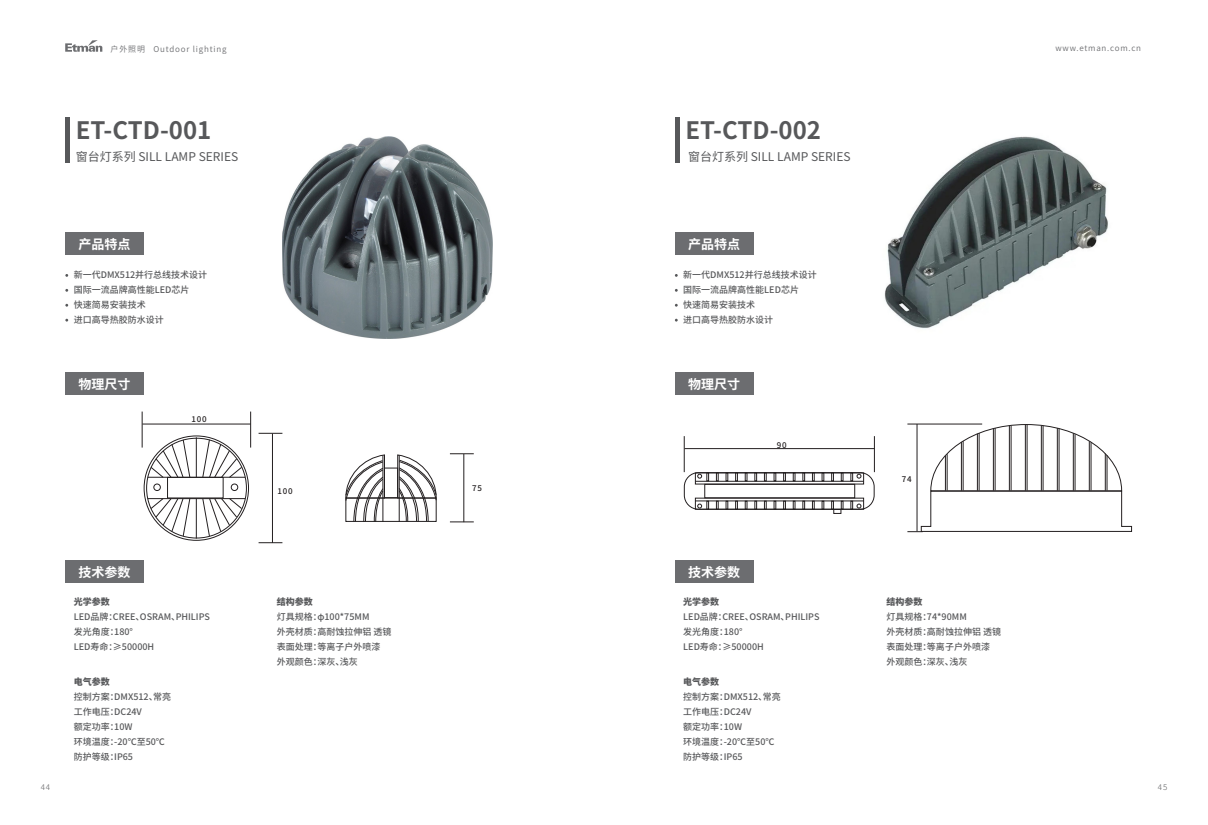
<style>
.page{position:relative;width:1208px;height:825px;background:#fff}
.page>*{position:absolute;margin:0;border:0;box-sizing:border-box;transform-origin:0 0}
.正文标题{font:700 24px "Source Han Sans SC";color:#57585a}
.正文最小标题-白色{font:700 13px "Source Han Sans SC";color:#fff}
.正文标题-英文{font:12px "Source Han Sans SC";color:#57585a}
.正文内容-无段间距{font:500 9px "Source Han Sans SC";color:#57585a}
.正文加粗-段前间距{font:800 9px "Source Han Sans SC";color:#57585a}
.t1{font:8px "Source Han Sans SC";letter-spacing:.1em;color:#6c6d70}
.标注{font:500 8px "Source Han Sans SC";letter-spacing:.1em;color:#231f20}
.t2{font:300 8px "Source Han Sans SC";color:#57585a}
</style>
<div class="page">
<svg style="left:65px;top:40px;width:37px;height:12px"></svg>
<img style="left:884px;top:136px;width:224px;height:193px">
<img style="left:282px;top:136px;width:210px;height:203px">
<hr style="left:66px;top:118px;width:4px;height:45px;background:#57585a">
<div style="left:65px;top:232px;width:79px;height:22px;background:#6c6d70"></div>
<div style="left:65px;top:372px;width:79px;height:22px;background:#6c6d70"></div>
<div style="left:65px;top:560px;width:79px;height:22px;background:#6c6d70"></div>
<div style="left:675px;top:560px;width:78px;height:22px;background:#6c6d70"></div>
<hr style="left:142px;top:412px;width:1px;height:36px;background:#231f20">
<hr style="left:684px;top:436px;width:1px;height:36px;background:#231f20">
<hr style="left:250px;top:412px;width:1px;height:36px;background:#231f20">
<hr style="left:874px;top:436px;width:1px;height:36px;background:#231f20">
<hr style="left:272px;top:433px;width:1px;height:110px;background:#231f20">
<hr style="left:463px;top:454px;width:1px;height:68px;background:#231f20">
<hr style="left:142px;top:424px;width:109px;height:1px;background:#231f20">
<hr style="left:684px;top:448px;width:190px;height:1px;background:#231f20">
<svg style="left:258px;top:433px;width:24px;height:1px"></svg>
<svg style="left:450px;top:453px;width:24px;height:1px"></svg>
<svg style="left:258px;top:542px;width:24px;height:1px"></svg>
<svg style="left:450px;top:522px;width:24px;height:1px"></svg>
<hr style="left:675px;top:118px;width:4px;height:45px;background:#57585a">
<div style="left:675px;top:232px;width:78px;height:22px;background:#6c6d70"></div>
<div style="left:675px;top:372px;width:78px;height:22px;background:#6c6d70"></div>
<hr style="left:147px;top:477px;width:98px;height:1px;background:#231f20">
<hr style="left:147px;top:498px;width:98px;height:1px;background:#231f20">
<svg style="left:150px;top:498px;width:41px;height:39px"></svg>
<hr style="left:196px;top:498px;width:1px;height:40px;background:#231f20">
<svg style="left:202px;top:498px;width:41px;height:39px"></svg>
<svg style="left:150px;top:439px;width:41px;height:39px"></svg>
<hr style="left:196px;top:437px;width:1px;height:40px;background:#231f20">
<svg style="left:202px;top:439px;width:41px;height:39px"></svg>
<div style="left:167px;top:477px;width:57px;height:21px;border:1px solid #231f20"></div>
<div style="left:153px;top:483px;width:8px;height:8px;border:1px solid #231f20;border-radius:50%"></div>
<div style="left:231px;top:483px;width:7px;height:8px;border:1px solid #231f20;border-radius:50%"></div>
<svg style="left:345px;top:454px;width:92px;height:68px"></svg>
<div style="left:695px;top:498px;width:169px;height:12px;border:1px solid #231f20"></div>
<hr style="left:695px;top:481px;width:169px;height:1px;background:#231f20">
<hr style="left:695px;top:500px;width:169px;height:1px;background:#231f20">
<div style="left:684px;top:472px;width:190px;height:38px;border:1px solid #231f20;border-radius:14px"></div>
<div style="left:704px;top:484px;width:151px;height:14px;border:1px solid #231f20"></div>
<svg style="left:764px;top:501px;width:2px;height:8px"></svg>
<svg style="left:764px;top:472px;width:2px;height:9px"></svg>
<svg style="left:783px;top:501px;width:2px;height:8px"></svg>
<svg style="left:783px;top:472px;width:2px;height:9px"></svg>
<svg style="left:802px;top:501px;width:3px;height:8px"></svg>
<svg style="left:802px;top:472px;width:3px;height:9px"></svg>
<svg style="left:822px;top:501px;width:2px;height:8px"></svg>
<svg style="left:822px;top:472px;width:2px;height:9px"></svg>
<svg style="left:841px;top:501px;width:2px;height:8px"></svg>
<svg style="left:841px;top:472px;width:2px;height:9px"></svg>
<svg style="left:850px;top:501px;width:11px;height:8px"></svg>
<svg style="left:850px;top:472px;width:11px;height:9px"></svg>
<svg style="left:754px;top:501px;width:3px;height:8px"></svg>
<svg style="left:754px;top:472px;width:3px;height:9px"></svg>
<svg style="left:774px;top:501px;width:2px;height:8px"></svg>
<svg style="left:774px;top:472px;width:2px;height:9px"></svg>
<svg style="left:793px;top:501px;width:2px;height:8px"></svg>
<svg style="left:793px;top:472px;width:2px;height:9px"></svg>
<svg style="left:812px;top:501px;width:2px;height:8px"></svg>
<svg style="left:812px;top:472px;width:2px;height:9px"></svg>
<svg style="left:831px;top:501px;width:2px;height:8px"></svg>
<svg style="left:831px;top:472px;width:2px;height:9px"></svg>
<svg style="left:745px;top:501px;width:2px;height:8px"></svg>
<svg style="left:745px;top:472px;width:2px;height:9px"></svg>
<svg style="left:735px;top:501px;width:2px;height:8px"></svg>
<svg style="left:735px;top:472px;width:2px;height:9px"></svg>
<svg style="left:726px;top:501px;width:2px;height:8px"></svg>
<svg style="left:726px;top:472px;width:2px;height:9px"></svg>
<svg style="left:716px;top:501px;width:2px;height:8px"></svg>
<svg style="left:716px;top:472px;width:2px;height:9px"></svg>
<svg style="left:697px;top:501px;width:12px;height:8px"></svg>
<svg style="left:697px;top:472px;width:12px;height:9px"></svg>
<div style="left:833px;top:509px;width:8px;height:5px;border:1px solid #231f20"></div>
<svg style="left:907px;top:423px;width:225px;height:109px"></svg>
<hr style="left:945px;top:456px;width:1px;height:35px;background:#231f20">
<hr style="left:947px;top:454px;width:1px;height:36px;background:#231f20">
<hr style="left:961px;top:442px;width:1px;height:49px;background:#231f20">
<hr style="left:963px;top:441px;width:1px;height:49px;background:#231f20">
<hr style="left:977px;top:434px;width:1px;height:57px;background:#231f20">
<hr style="left:979px;top:433px;width:1px;height:57px;background:#231f20">
<hr style="left:993px;top:429px;width:1px;height:62px;background:#231f20">
<hr style="left:994px;top:428px;width:1px;height:62px;background:#231f20">
<hr style="left:1009px;top:426px;width:1px;height:65px;background:#231f20">
<hr style="left:1010px;top:426px;width:1px;height:64px;background:#231f20">
<hr style="left:1025px;top:424px;width:1px;height:67px;background:#231f20">
<hr style="left:1026px;top:424px;width:1px;height:66px;background:#231f20">
<hr style="left:1041px;top:426px;width:1px;height:65px;background:#231f20">
<hr style="left:1042px;top:426px;width:1px;height:64px;background:#231f20">
<hr style="left:1057px;top:428px;width:1px;height:63px;background:#231f20">
<hr style="left:1058px;top:429px;width:1px;height:61px;background:#231f20">
<hr style="left:1073px;top:433px;width:1px;height:58px;background:#231f20">
<hr style="left:1074px;top:434px;width:1px;height:56px;background:#231f20">
<hr style="left:1089px;top:441px;width:1px;height:50px;background:#231f20">
<hr style="left:1090px;top:442px;width:1px;height:48px;background:#231f20">
<hr style="left:1105px;top:454px;width:1px;height:37px;background:#231f20">
<hr style="left:1106px;top:455px;width:1px;height:35px;background:#231f20">
<p class="t1" style="left:111px;top:44px;width:117px">户外照明 Outdoor lighting</p>
<p class="t1" style="left:1055px;top:44px;width:87px">www.etman.com.cn</p>
<p class="正文标题" style="left:76px;top:117px;width:137px">ET-CTD-001</p>
<p class="正文标题-英文" style="left:76px;top:150px;width:164px">窗台灯系列 SILL LAMP SERIES</p>
<p class="正文标题" style="left:685px;top:117px;width:137px">ET-CTD-002</p>
<p class="正文标题-英文" style="left:688px;top:150px;width:164px">窗台灯系列 SILL LAMP SERIES</p>
<p class="正文最小标题-白色" style="left:79px;top:237px;width:53px">产品特点</p>
<p class="正文最小标题-白色" style="left:688px;top:237px;width:53px">产品特点</p>
<p class="正文内容-无段间距" style="left:74px;top:270px;width:135px">新一代DMX512并行总线技术设计</p>
<p class="正文内容-无段间距" style="left:74px;top:285px;width:117px">国际一流品牌高性能LED芯片</p>
<p class="正文内容-无段间距" style="left:74px;top:300px;width:74px">快速简易安装技术</p>
<p class="正文内容-无段间距" style="left:74px;top:315px;width:92px">进口高导热胶防水设计</p>
<p class="正文内容-无段间距" style="left:683px;top:270px;width:135px">新一代DMX512并行总线技术设计</p>
<p class="正文内容-无段间距" style="left:683px;top:285px;width:117px">国际一流品牌高性能LED芯片</p>
<p class="正文内容-无段间距" style="left:683px;top:300px;width:73px">快速简易安装技术</p>
<p class="正文内容-无段间距" style="left:683px;top:315px;width:91px">进口高导热胶防水设计</p>
<p class="正文最小标题-白色" style="left:78px;top:377px;width:53px">物理尺寸</p>
<p class="正文最小标题-白色" style="left:688px;top:377px;width:53px">物理尺寸</p>
<p class="标注" style="left:191px;top:414px;width:17px">100</p>
<p class="标注" style="left:777px;top:440px;width:11px">90</p>
<p class="标注" style="left:277px;top:487px;width:17px">100</p>
<p class="标注" style="left:472px;top:484px;width:11px">75</p>
<p class="正文最小标题-白色" style="left:79px;top:565px;width:53px">技术参数</p>
<p class="正文最小标题-白色" style="left:688px;top:565px;width:53px">技术参数</p>
<p class="正文加粗-段前间距" style="left:74px;top:596px;width:37px">光学参数</p>
<p class="正文内容-无段间距" style="left:74px;top:611px;width:138px">LED品牌：CREE、OSRAM、PHILIPS</p>
<p class="正文内容-无段间距" style="left:74px;top:626px;width:61px">发光角度：180°</p>
<p class="正文内容-无段间距" style="left:74px;top:641px;width:82px">LED寿命：≥50000H</p>
<p class="正文加粗-段前间距" style="left:74px;top:676px;width:37px">电气参数</p>
<p class="正文内容-无段间距" style="left:74px;top:691px;width:99px">控制方案：DMX512、常亮</p>
<p class="正文内容-无段间距" style="left:74px;top:706px;width:70px">工作电压：DC24V</p>
<p class="正文内容-无段间距" style="left:74px;top:721px;width:60px">额定功率：10W</p>
<p class="正文内容-无段间距" style="left:74px;top:736px;width:93px">环境温度：-20℃至50℃</p>
<p class="正文内容-无段间距" style="left:74px;top:751px;width:61px">防护等级：IP65</p>
<p class="正文加粗-段前间距" style="left:277px;top:596px;width:37px">结构参数</p>
<p class="正文内容-无段间距" style="left:277px;top:611px;width:94px">灯具规格：φ100*75MM</p>
<p class="正文内容-无段间距" style="left:277px;top:626px;width:116px">外壳材质：高耐蚀拉伸铝 透镜</p>
<p class="正文内容-无段间距" style="left:277px;top:641px;width:105px">表面处理：等离子户外喷漆</p>
<p class="正文内容-无段间距" style="left:277px;top:656px;width:82px">外观颜色：深灰、浅灰</p>
<p class="正文加粗-段前间距" style="left:683px;top:596px;width:37px">光学参数</p>
<p class="正文内容-无段间距" style="left:683px;top:611px;width:138px">LED品牌：CREE、OSRAM、PHILIPS</p>
<p class="正文内容-无段间距" style="left:683px;top:626px;width:61px">发光角度：180°</p>
<p class="正文内容-无段间距" style="left:683px;top:641px;width:82px">LED寿命：≥50000H</p>
<p class="正文加粗-段前间距" style="left:683px;top:676px;width:37px">电气参数</p>
<p class="正文内容-无段间距" style="left:683px;top:691px;width:99px">控制方案：DMX512、常亮</p>
<p class="正文内容-无段间距" style="left:683px;top:706px;width:70px">工作电压：DC24V</p>
<p class="正文内容-无段间距" style="left:683px;top:721px;width:60px">额定功率：10W</p>
<p class="正文内容-无段间距" style="left:683px;top:736px;width:93px">环境温度：-20℃至50℃</p>
<p class="正文内容-无段间距" style="left:683px;top:751px;width:61px">防护等级：IP65</p>
<p class="标注" style="left:901px;top:475px;width:11px">74</p>
<p class="正文加粗-段前间距" style="left:886px;top:596px;width:37px">结构参数</p>
<p class="正文内容-无段间距" style="left:886px;top:611px;width:82px">灯具规格：74*90MM</p>
<p class="正文内容-无段间距" style="left:886px;top:626px;width:116px">外壳材质：高耐蚀拉伸铝 透镜</p>
<p class="正文内容-无段间距" style="left:886px;top:641px;width:105px">表面处理：等离子户外喷漆</p>
<p class="正文内容-无段间距" style="left:886px;top:656px;width:82px">外观颜色：深灰、浅灰</p>
<p class="t2" style="left:41px;top:782px;width:11px">44</p>
<p class="t2" style="left:1158px;top:782px;width:11px">45</p>
</div>
